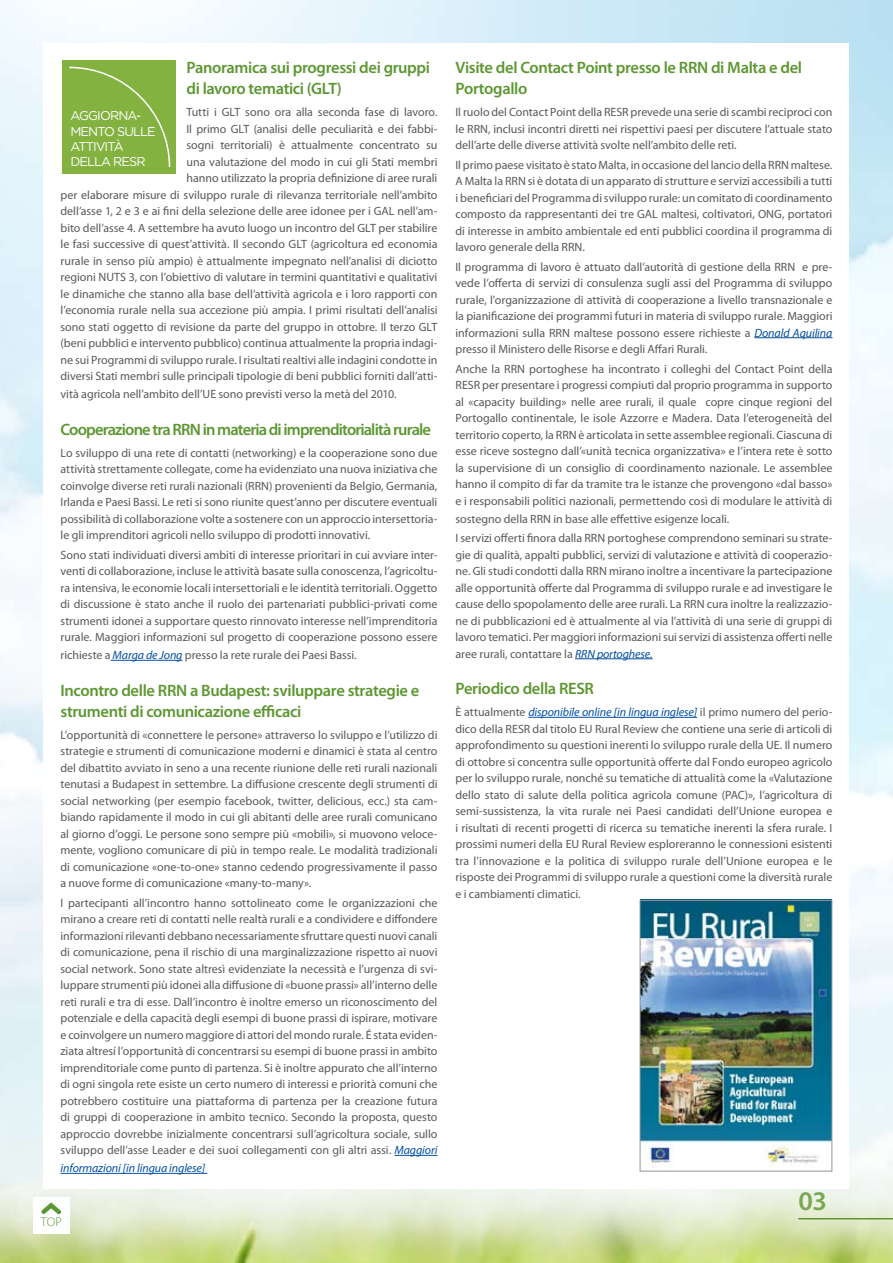
<style>
.page{position:relative;width:893px;height:1263px;background:#fff}
.page>*{position:absolute;margin:0;border:0;box-sizing:border-box;transform-origin:0 0}
.t1{font:600 27px "Myriad Pro";color:#7aa751}
.t2{font:600 16.5px/21px "Myriad Pro";letter-spacing:-.025em;color:#5d9732}
.t3{font:600 16.5px "Myriad Pro";letter-spacing:-.055em;color:#5d9732}
.t4{font:12.75px/15.3px "Gotham Rounded";letter-spacing:-.07em;color:#fff}
.t5{font:300 12.75px "Myriad Pro";color:#5d9732}
.t6{font:12px/16.5px "Myriad Pro";color:#58595b;text-align:justify}
.t7{font:italic 12px "Myriad Pro";letter-spacing:-.01em;color:#034ea2}
.s1{font-style:italic;color:#034ea2}
</style>
<div class="page">
<img style="left:0;top:0;width:893px;height:1263px">
<div style="left:44px;top:44px;width:805px;height:1145px;background:#fff"></div>
<hr style="left:111px;top:660px;width:71px;height:1px;background:#034ea2">
<hr style="left:395px;top:1155px;width:42px;height:1px;background:#034ea2">
<hr style="left:61px;top:1173px;width:146px;height:1px;background:#034ea2">
<hr style="left:754px;top:337px;width:78px;height:1px;background:#034ea2">
<hr style="left:575px;top:658px;width:78px;height:1px;background:#034ea2">
<hr style="left:528px;top:717px;width:169px;height:1px;background:#034ea2">
<hr style="left:798px;top:1218px;width:95px;height:1px;background:#5d9732">
<div style="left:33px;top:1197px;width:37px;height:36px;background:#fff"></div>
<svg style="left:41px;top:1202px;width:20px;height:13px"></svg>
<div style="left:63px;top:61px;width:113px;height:113px;background:#84b241"></div>
<svg style="left:69px;top:66px;width:102px;height:101px"></svg>
<img style="left:642px;top:902px;width:188px;height:266px">
<div style="left:640px;top:900px;width:192px;height:271px;border:1px solid #939598"></div>
<h2 class="t2" style="left:186px;top:56px;width:245px">Panoramica sui progressi dei gruppi di lavoro tematici (GLT)</h2>
<p class="t6" style="left:61px;top:104px;width:378px;text-align:right">Tutti i GLT sono ora alla seconda fase di lavoro.<br>Il primo GLT (analisi delle peculiarità e dei fabbi-<br>sogni territoriali) è attualmente concentrato su<br>una valutazione del modo in cui gli Stati membri<br>hanno utilizzato la propria definizione di aree rurali<br>per elaborare misure di sviluppo rurale di rilevanza territoriale nell’ambito dell’asse 1, 2 e 3 e ai fini della selezione delle aree idonee per i GAL nell’am&shy;bito dell’asse 4. A settembre ha avuto luogo un incontro del GLT per stabilire le fasi successive di quest’attività. Il secondo GLT (agricoltura ed economia rurale in senso più ampio) è attualmente impegnato nell’analisi di diciotto regioni NUTS 3, con l’obiettivo di valutare in termini quantitativi e qualitativi le dinamiche che stanno alla base dell’attività agricola e i loro rapporti con l’economia rurale nella sua accezione più ampia. I primi risultati dell’analisi sono stati oggetto di revisione da parte del gruppo in ottobre. Il terzo GLT (beni pubblici e intervento pubblico) continua attualmente la propria indagi&shy;ne sui Programmi di sviluppo rurale. I risultati realtivi alle indagini condotte in diversi Stati membri sulle principali tipologie di beni pubblici forniti dall’atti-</p>
<p class="t6" style="left:61px;top:386px;width:338px">vità agricola nell’ambito dell’UE sono previsti verso la metà del 2010.</p>
<h2 class="t3" style="left:61px;top:419px;width:372px">Cooperazione tra RRN in materia di imprenditorialità rurale</h2>
<p class="t6" style="left:61px;top:444px;width:378px">Lo sviluppo di una rete di contatti (networking) e la cooperazione sono due attività strettamente collegate, come ha evidenziato una nuova iniziativa che coinvolge diverse reti rurali nazionali (RRN) provenienti da Belgio, Germania, Irlanda e Paesi Bassi. Le reti si sono riunite quest’anno per discutere eventuali possibilità di collaborazione volte a sostenere con un approccio intersettoria&shy;le gli imprenditori agricoli nello sviluppo di prodotti innovativi.</p>
<p class="t6" style="left:61px;top:546px;width:378px">Sono stati individuati diversi ambiti di interesse prioritari in cui avviare inter&shy;venti di collaborazione, incluse le attività basate sulla conoscenza, l’agricoltu&shy;ra intensiva, le economie locali intersettoriali e le identità territoriali. Oggetto di discussione è stato anche il ruolo dei partenariati pubblici-privati come strumenti idonei a supportare questo rinnovato interesse nell’imprenditoria rurale. Maggiori informazioni sul progetto di cooperazione possono essere</p>
<p class="t6" style="left:61px;top:647px;width:298px">richieste a <span class="s1">Marga de Jong</span> presso la rete rurale dei Paesi Bassi.</p>
<h2 class="t2" style="left:61px;top:679px;width:360px">Incontro delle RRN a Budapest: sviluppare strategie e strumenti di comunicazione efficaci</h2>
<p class="t6" style="left:61px;top:726px;width:378px">L’opportunità di «connettere le persone» attraverso lo sviluppo e l’utilizzo di strategie e strumenti di comunicazione moderni e dinamici è stata al centro del dibattito avviato in seno a una recente riunione delle reti rurali nazionali tenutasi a Budapest in settembre. La diffusione crescente degli strumenti di social networking (per esempio facebook, twitter, delicious, ecc.) sta cam&shy;biando rapidamente il modo in cui gli abitanti delle aree rurali comunicano al giorno d’oggi. Le persone sono sempre più «mobili», si muovono veloce&shy;mente, vogliono comunicare di più in tempo reale. Le modalità tradizionali di comunicazione «one-to-one» stanno cedendo progressivamente il passo a nuove forme di comunicazione «many-to-many».</p>
<p class="t6" style="left:61px;top:894px;width:378px">I partecipanti all’incontro hanno sottolineato come le organizzazioni che mirano a creare reti di contatti nelle realtà rurali e a condividere e diffondere informazioni rilevanti debbano necessariamente sfruttare questi nuovi canali di comunicazione, pena il rischio di una marginalizzazione rispetto ai nuovi social network. Sono state altresì evidenziate la necessità e l’urgenza di svi&shy;luppare strumenti più idonei alla diffusione di «buone prassi» all’interno delle reti rurali e tra di esse. Dall’incontro è inoltre emerso un riconoscimento del potenziale e della capacità degli esempi di buone prassi di ispirare, motivare e coinvolgere un numero maggiore di attori del mondo rurale. É stata eviden&shy;ziata altresí l’opportunità di concentrarsi su esempi di buone prassi in ambito imprenditoriale come punto di partenza. Si è inoltre appurato che all’interno di ogni singola rete esiste un certo numero di interessi e priorità comuni che potrebbero costituire una piattaforma di partenza per la creazione futura di gruppi di cooperazione in ambito tecnico. Secondo la proposta, questo approccio dovrebbe inizialmente concentrarsi sull’agricoltura sociale, sullo sviluppo dell’asse Leader e dei suoi collegamenti con gli altri assi. <span class="s1">Maggiori</span></p>
<p class="t7" style="left:61px;top:1161px;width:146px">informazioni [in lingua inglese]</p>
<p class="t4" style="left:70px;top:108px;width:87px">AGGIORNA-<br>MENTO SULLE<br>ATTIVITÀ<br>DELLA RESR</p>
<p class="t5" style="left:41px;top:1215px;width:22px">TOP</p>
<h2 class="t2" style="left:455px;top:56px;width:348px">Visite del Contact Point presso le RRN di Malta e del<br>Portogallo</h2>
<p class="t6" style="left:455px;top:104px;width:378px">Il ruolo del Contact Point della RESR prevede una serie di scambi reciproci con le RRN, inclusi incontri diretti nei rispettivi paesi per discutere l’attuale stato dell’arte delle diverse attività svolte nell’ambito delle reti.</p>
<p class="t6" style="left:455px;top:156px;width:378px">Il primo paese visitato è stato Malta, in occasione del lancio della RRN maltese.<br>A Malta la RRN si è dotata di un apparato di strutture e servizi accessibili a tutti i beneficiari del Programma di sviluppo rurale: un comitato di coordinamento composto da rappresentanti dei tre GAL maltesi, coltivatori, ONG, portatori di interesse in ambito ambientale ed enti pubblici coordina il programma di lavoro generale della RRN.</p>
<p class="t6" style="left:455px;top:258px;width:379px">Il programma di lavoro è attuato dall’autorità di gestione della RRN e pre&shy;vede l’offerta di servizi di consulenza sugli assi del Programma di sviluppo rurale, l’organizzazione di attività di cooperazione a livello transnazionale e la pianificazione dei programmi futuri in materia di sviluppo rurale. Maggiori informazioni sulla RRN maltese possono essere richieste a <span class="s1">Donald Aquilina </span>presso il Ministero delle Risorse e degli Affari Rurali.</p>
<p class="t6" style="left:455px;top:360px;width:378px">Anche la RRN portoghese ha incontrato i colleghi del Contact Point della RESR per presentare i progressi compiuti dal proprio programma in supporto al «capacity building» nelle aree rurali, il quale copre cinque regioni del Portogallo continentale, le isole Azzorre e Madera. Data l’eterogeneità del territorio coperto, la RRN è articolata in sette assemblee regionali. Ciascuna di esse riceve sostegno dall’«unità tecnica organizzativa» e l’intera rete è sotto la supervisione di un consiglio di coordinamento nazionale. Le assemblee hanno il compito di far da tramite tra le istanze che provengono «dal basso» e i responsabili politici nazionali, permettendo così di modulare le attività di</p>
<p class="t6" style="left:455px;top:509px;width:378px;line-height:19.5px">sostegno della RRN in base alle effettive esigenze locali.<br>I servizi offerti finora dalla RRN portoghese comprendono seminari su strate-</p>
<p class="t6" style="left:455px;top:546px;width:378px">gie di qualità, appalti pubblici, servizi di valutazione e attività di cooperazio&shy;ne. Gli studi condotti dalla RRN mirano inoltre a incentivare la partecipazione alle opportunità offerte dal Programma di sviluppo rurale e ad investigare le cause dello spopolamento delle aree rurali. La RRN cura inoltre la realizzazio&shy;ne di pubblicazioni ed è attualmente al via l’attività di una serie di gruppi di lavoro tematici. Per maggiori informazioni sui servizi di assistenza offerti nelle aree rurali, contattare la <span class="s1">RRN portoghese.</span></p>
<h2 class="t2" style="left:455px;top:678px;width:140px">Periodico della RESR</h2>
<p class="t6" style="left:455px;top:704px;width:378px">È attualmente <span class="s1">disponibile online [in lingua inglese]</span> il primo numero del perio&shy;dico della RESR dal titolo EU Rural Review che contiene una serie di articoli di approfondimento su questioni inerenti lo sviluppo rurale della UE. Il numero di ottobre si concentra sulle opportunità offerte dal Fondo europeo agricolo per lo sviluppo rurale, nonché su tematiche di attualità come la «Valutazione dello stato di salute della politica agricola comune (PAC)», l’agricoltura di semi-sussistenza, la vita rurale nei Paesi candidati dell’Unione europea e i risultati di recenti progetti di ricerca su tematiche inerenti la sfera rurale. I prossimi numeri della EU Rural Review esploreranno le connessioni esistenti tra l’innovazione e la politica di sviluppo rurale dell’Unione europea e le risposte dei Programmi di sviluppo rurale a questioni come la diversità rurale e i cambiamenti climatici.</p>
<h1 class="t1" style="left:798px;top:1184px;width:30px">03</h1>
</div>
